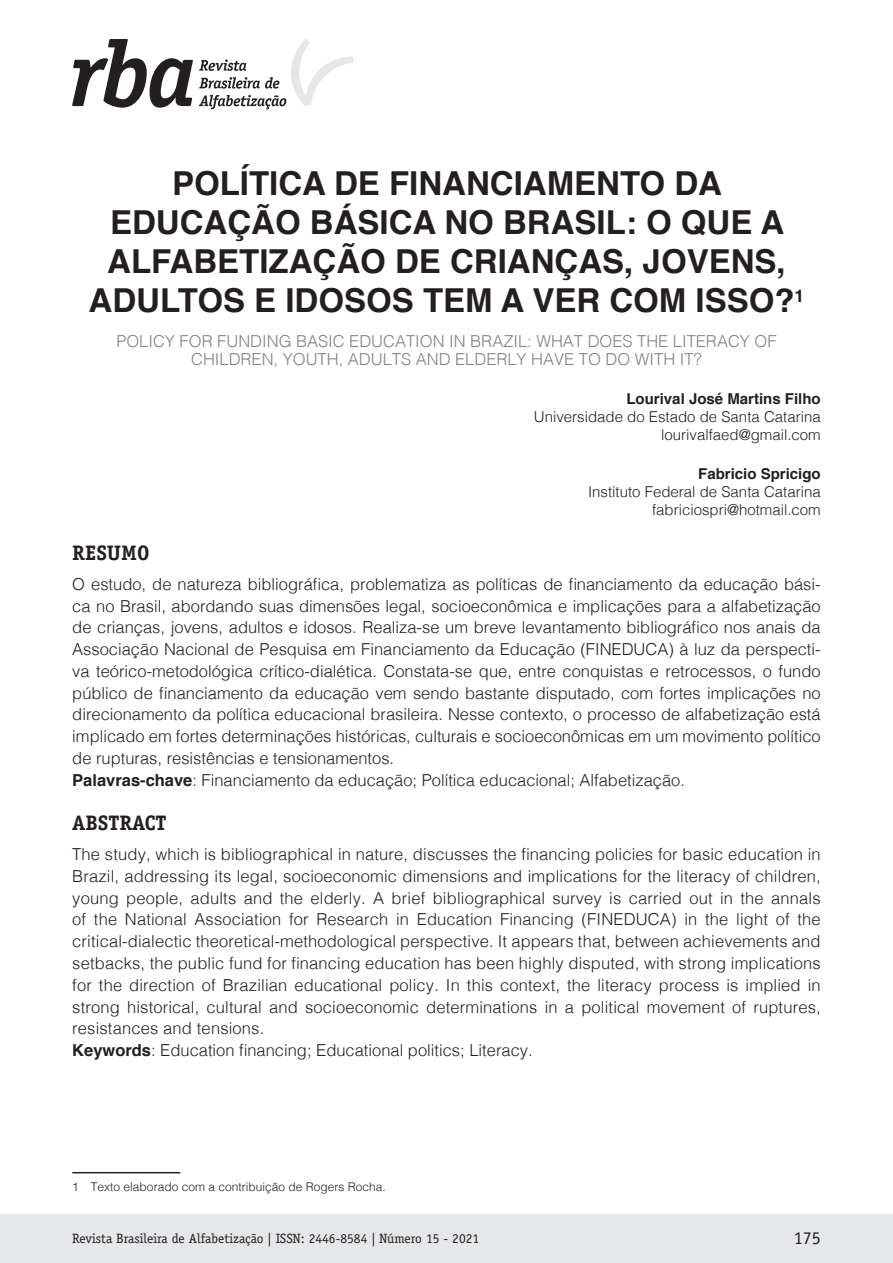
<style>
.page{position:relative;width:893px;height:1263px;background:#fff}
.page>*{position:absolute;margin:0;border:0;box-sizing:border-box;transform-origin:0 0}
._00_Titulo_Principal{font:700 33px/39px "Helvetica";color:#231f20;text-align:center}
._00_Titulo_Resumo_Ab{font:700 21px "Officina Serif Std";color:#231f20}
.t1{font:18px "Officina Serif Std";color:#231f20}
._00_Texto_Resumo_Abs{font:300 16.5px/21.8px "Helvetica";color:#231f20;text-align:justify}
._00_Titulo_Principal-2{font:300 16.5px/18px "Helvetica";color:#808285;text-align:center}
._00_Dados_Autor{font:300 15px/18px "Helvetica";color:#231f20;text-align:right}
.t2{font:13.5px "Officina Serif Std";color:#231f20}
._00_Nota_rodapé{font:300 12px "Helvetica";color:#231f20}
.s1{font-weight:700}
</style>
<div class="page">
<div style="left:0;top:1215px;width:893px;height:48px;background:#e6e7e9"></div>
<svg style="left:72px;top:39px;width:121px;height:69px"></svg>
<svg style="left:199px;top:39px;width:155px;height:70px"></svg>
<hr style="left:72px;top:1172px;width:108px;height:1px;background:#231f20">
<p class="_00_Titulo_Principal" style="left:89px;top:164px;width:717px">POLÍTICA DE FINANCIAMENTO DA EDUCAÇÃO BÁSICA NO BRASIL: O QUE A ALFABETIZAÇÃO DE CRIANÇAS, JOVENS, ADULTOS E IDOSOS TEM A VER COM ISSO?<sup>1</sup></p>
<p class="_00_Titulo_Principal-2" style="left:116px;top:331px;width:662px">POLICY FOR FUNDING BASIC EDUCATION IN BRAZIL: WHAT DOES THE LITERACY OF<br>CHILDREN, YOUTH, ADULTS AND ELDERLY HAVE TO DO WITH IT?</p>
<p class="_00_Dados_Autor" style="left:534px;top:389px;width:288px"><span class="s1">Lourival José Martins Filho<br></span>Universidade do Estado de Santa Catarina lourivalfaed@gmail.com</p>
<p class="_00_Dados_Autor" style="left:588px;top:464px;width:234px"><span class="s1">Fabricio Spricigo<br></span>Instituto Federal de Santa Catarina fabriciospri@hotmail.com</p>
<p class="_00_Titulo_Resumo_Ab" style="left:72px;top:539px;width:79px">RESUMO</p>
<p class="_00_Texto_Resumo_Abs" style="left:72px;top:572px;width:750px">O estudo, de natureza bibliográfica, problematiza as políticas de financiamento da educação bási&shy;ca no Brasil, abordando suas dimensões legal, socioeconômica e implicações para a alfabetização de crianças, jovens, adultos e idosos. Realiza-se um breve levantamento bibliográfico nos anais da Associação Nacional de Pesquisa em Financiamento da Educação (FINEDUCA) à luz da perspecti&shy;va teórico-metodológica crítico-dialética. Constata-se que, entre conquistas e retrocessos, o fundo público de financiamento da educação vem sendo bastante disputado, com fortes implicações no direcionamento da política educacional brasileira. Nesse contexto, o processo de alfabetização está implicado em fortes determinações históricas, culturais e socioeconômicas em um movimento político de rupturas, resistências e tensionamentos.</p>
<p class="_00_Texto_Resumo_Abs" style="left:72px;top:768px;width:614px"><span class="s1">Palavras-chave</span>: Financiamento da educação; Política educacional; Alfabetização.</p>
<p class="_00_Titulo_Resumo_Ab" style="left:72px;top:810px;width:96px">ABSTRACT</p>
<p class="_00_Texto_Resumo_Abs" style="left:72px;top:842px;width:750px">The study, which is bibliographical in nature, discusses the financing policies for basic education in Brazil, addressing its legal, socioeconomic dimensions and implications for the literacy of children, young people, adults and the elderly. A brief bibliographical survey is carried out in the annals of the National Association for Research in Education Financing (FINEDUCA) in the light of the critical-dialectic theoretical-methodological perspective. It appears that, between achievements and setbacks, the public fund for financing education has been highly disputed, with strong implications for the direction of Brazilian educational policy. In this context, the literacy process is implied in strong historical, cultural and socioeconomic determinations in a political movement of ruptures, resistances and tensions.</p>
<p class="_00_Texto_Resumo_Abs" style="left:72px;top:1038px;width:462px"><span class="s1">Keywords</span>: Education financing; Educational politics; Literacy.</p>
<p class="_00_Nota_rodapé" style="left:72px;top:1176px;width:315px">1 Texto elaborado com a contribuição de Rogers Rocha.</p>
<p class="t2" style="left:72px;top:1230px;width:408px">Revista Brasileira de Alfabetização | ISSN: 2446-8584 | Número 15 - 2021</p>
<p class="t1" style="left:794px;top:1227px;width:28px">175</p>
</div>
